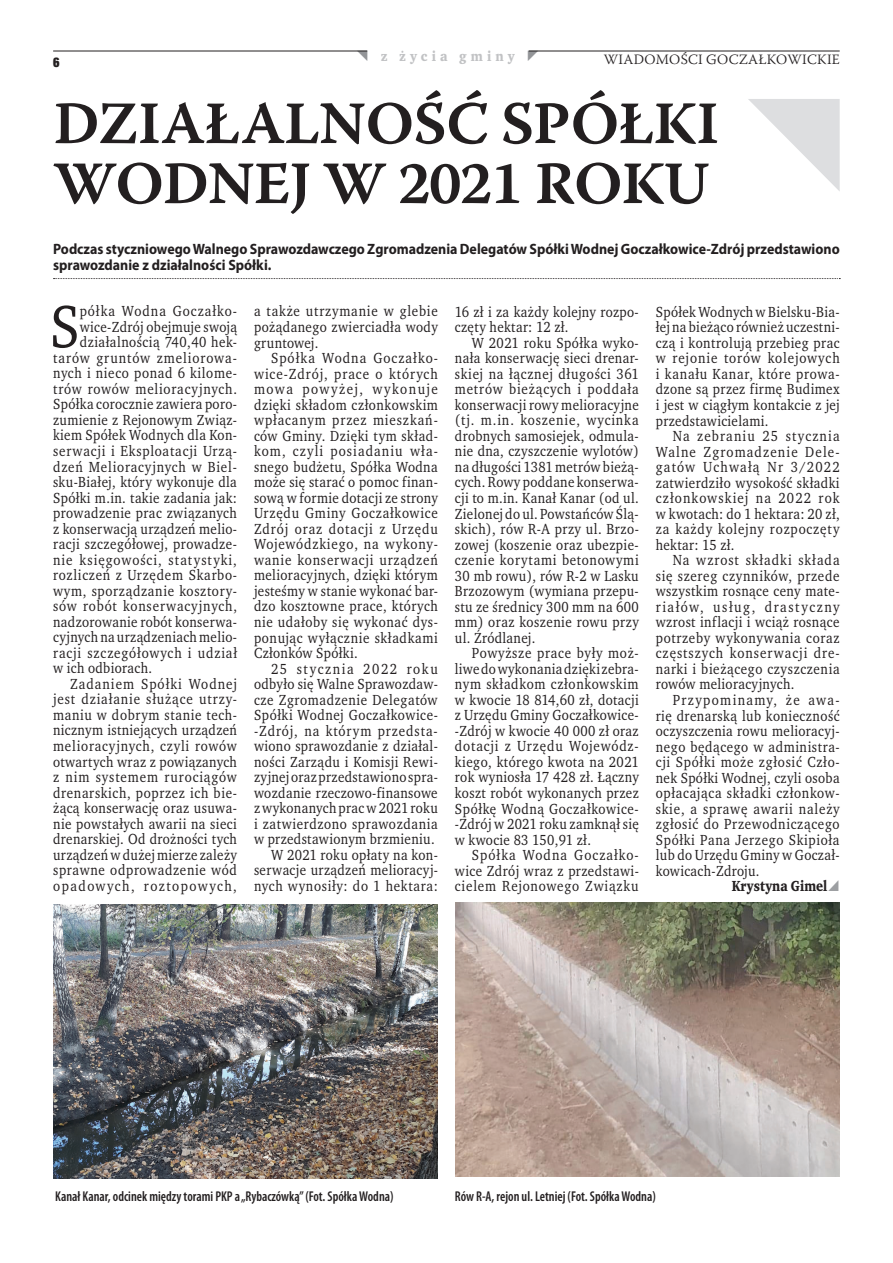
<style>
.page{position:relative;width:893px;height:1263px;background:#fff}
.page>*{position:absolute;margin:0;border:0;box-sizing:border-box;transform-origin:0 0}
.t1{font:61.2px "Wro Text";color:#231f20;scale:.93 1}
.t2{font:60px/60px "Warnock Pro Semibold Capt";letter-spacing:-.02em;color:#231f20}
.t3{font:15px/15.5px "Wro Text";letter-spacing:.03em;color:#231f20;text-align:justify;scale:.93 1}
.t4{font:700 15px/15.5px "Myriad Pro";color:#231f20;scale:.93 1}
.t5{font:15px "Wro Text";letter-spacing:.06em;color:#231f20;scale:.93 1}
.t6{font:15px "Wro Text";letter-spacing:.055em;color:#231f20;scale:.93 1}
.t7{font:15px "Wro Text";letter-spacing:.05em;color:#231f20;scale:.93 1}
.t8{font:15px "Wro Text";letter-spacing:.07em;color:#231f20;scale:.93 1}
.t9{font:15px "Wro Text";letter-spacing:.065em;color:#231f20;scale:.93 1}
.t10{font:15px "Wro Text";letter-spacing:.105em;color:#231f20;scale:.93 1}
.t11{font:700 15px "Wro Text";color:#231f20;scale:.93 1}
.t12{font:600 condensed 14.25px "Myriad Pro";color:#231f20;scale:.94 1}
.t13{font:300 14.25px "Warnock Pro";letter-spacing:.02em;color:#231f20}
.t14{font:700 14.25px "Wro Text";letter-spacing:.29em;color:#c1c2c4}
.t15{font:700 14.25px "Wro Head";color:#231f20}
</style>
<div class="page">
<hr style="left:53px;top:51px;width:314px;height:1px;background:#231f20">
<hr style="left:529px;top:51px;width:311px;height:1px;background:#231f20">
<svg style="left:54px;top:278px;width:786px;height:1px"></svg>
<svg style="left:748px;top:99px;width:92px;height:92px"></svg>
<img style="left:53px;top:904px;width:385px;height:274px">
<img style="left:455px;top:902px;width:385px;height:274px">
<p class="t15" style="left:53px;top:53px;width:8px">6</p>
<p class="t14" style="left:381px;top:47px;width:135px">z życia gminy</p>
<p class="t13" style="left:604px;top:51px;width:237px">WIADOMOŚCI GOCZAŁKOWICKIE</p>
<h2 class="t2" style="left:53px;top:92px;width:667px">DZIAŁALNOŚĆ SPÓŁKI<br>WODNEJ W 2021 ROKU</h2>
<p class="t4" style="left:53px;top:241px;width:847px">Podczas styczniowego Walnego Sprawozdawczego Zgromadzenia Delegatów Spółki Wodnej Goczałkowice-Zdrój przedstawiono sprawozdanie z działalności Spółki.</p>
<h1 class="t1" style="left:50px;top:288px;width:34px">S</h1>
<p class="t8" style="left:80px;top:302px;width:170px">półka Wodna Goczałko-</p>
<p class="t3" style="left:80px;top:319px;width:171px">wice-Zdrój obejmuje swoją</p>
<p class="t3" style="left:80px;top:334px;width:171px">działalnością 740,40 hek-</p>
<p class="t9" style="left:53px;top:348px;width:199px">tarów gruntów zmeliorowa-</p>
<p class="t3" style="left:53px;top:365px;width:199px">nych i nieco ponad 6 kilome-</p>
<p class="t5" style="left:53px;top:379px;width:199px">trów rowów melioracyjnych.</p>
<p class="t3" style="left:53px;top:397px;width:199px">Spółka corocznie zawiera poro-</p>
<p class="t3" style="left:53px;top:412px;width:199px">zumienie z Rejonowym Związ-</p>
<p class="t3" style="left:53px;top:428px;width:199px">kiem Spółek Wodnych dla Kon-</p>
<p class="t6" style="left:53px;top:441px;width:199px">serwacji i Eksploatacji Urzą-</p>
<p class="t6" style="left:53px;top:457px;width:199px">dzeń Melioracyjnych w Biel-</p>
<p class="t3" style="left:53px;top:474px;width:199px">sku-Białej, który wykonuje dla</p>
<p class="t3" style="left:53px;top:490px;width:199px">Spółki m.in. takie zadania jak:</p>
<p class="t3" style="left:53px;top:505px;width:199px">prowadzenie prac związanych</p>
<p class="t3" style="left:53px;top:521px;width:199px">z konserwacją urządzeń melio-</p>
<p class="t3" style="left:53px;top:536px;width:199px">racji szczegółowej, prowadze-</p>
<p class="t8" style="left:53px;top:550px;width:199px">nie księgowości, statystyki,</p>
<p class="t7" style="left:53px;top:566px;width:199px">rozliczeń z Urzędem Skarbo-</p>
<p class="t7" style="left:53px;top:581px;width:199px">wym, sporządzanie kosztory-</p>
<p class="t5" style="left:53px;top:597px;width:199px">sów robót konserwacyjnych,</p>
<p class="t3" style="left:53px;top:614px;width:199px">nadzorowanie robót konserwa-</p>
<p class="t3" style="left:53px;top:629px;width:199px">cyjnych na urządzeniach melio-</p>
<p class="t5" style="left:53px;top:643px;width:199px">racji szczegółowych i udział</p>
<p class="t3" style="left:53px;top:660px;width:108px">w ich odbiorach.</p>
<p class="t8" style="left:70px;top:674px;width:181px">Zadaniem Spółki Wodnej</p>
<p class="t5" style="left:53px;top:690px;width:199px">jest działanie służące utrzy-</p>
<p class="t3" style="left:53px;top:707px;width:199px">maniu w dobrym stanie tech-</p>
<p class="t3" style="left:53px;top:723px;width:199px">nicznym istniejących urządzeń</p>
<p class="t6" style="left:53px;top:736px;width:199px">melioracyjnych, czyli rowów</p>
<p class="t3" style="left:53px;top:754px;width:199px">otwartych wraz z powiązanych</p>
<p class="t9" style="left:53px;top:767px;width:199px">z nim systemem rurociągów</p>
<p class="t3" style="left:53px;top:785px;width:199px">drenarskich, poprzez ich bie-</p>
<p class="t3" style="left:53px;top:800px;width:199px">żącą konserwację oraz usuwa-</p>
<p class="t3" style="left:53px;top:816px;width:199px">nie powstałych awarii na sieci</p>
<p class="t3" style="left:53px;top:831px;width:199px">drenarskiej. Od drożności tych</p>
<p class="t3" style="left:53px;top:847px;width:199px">urządzeń w dużej mierze zależy</p>
<p class="t7" style="left:53px;top:861px;width:199px">sprawne odprowadzenie wód</p>
<p class="t10" style="left:53px;top:876px;width:199px">opadowych, roztopowych,</p>
<p class="t3" style="left:254px;top:304px;width:199px">a także utrzymanie w glebie pożądanego zwierciadła wody gruntowej.</p>
<p class="t3" style="left:254px;top:350px;width:199px;text-indent:17px">Spółka Wodna Goczałko&shy;wice-Zdrój, prace o których mowa powyżej, wykonuje dzięki składom członkowskim wpłacanym przez mieszkań&shy;ców Gminy. Dzięki tym skład&shy;kom, czyli posiadaniu wła&shy;snego budżetu, Spółka Wodna może się starać o pomoc finan&shy;sową w formie dotacji ze strony Urzędu Gminy Goczałkowice Zdrój oraz dotacji z Urzędu Wojewódzkiego, na wykony&shy;wanie konserwacji urządzeń melioracyjnych, dzięki którym jesteśmy w stanie wykonać bar&shy;dzo kosztowne prace, których nie udałoby się wykonać dys&shy;ponując wyłącznie składkami Członków Spółki.</p>
<p class="t3" style="left:254px;top:661px;width:199px;text-align:right">25 stycznia 2022 roku odbyło się Walne Sprawozdaw&shy;cze Zgromadzenie Delegatów<br>Spółki Wodnej Goczałkowice--Zdrój, na którym przedsta&shy;wiono sprawozdanie z działal&shy;ności Zarządu i Komisji Rewi&shy;zyjnej oraz przedstawiono spra&shy;wozdanie rzeczowo-finansowe z wykonanych prac w 2021 roku i zatwierdzono sprawozdania w przedstawionym brzmieniu.<br>W 2021 roku opłaty na kon&shy;serwacje urządzeń melioracyj&shy;nych wynosiły: do 1 hektara:</p>
<p class="t3" style="left:455px;top:304px;width:199px">16 zł i za każdy kolejny rozpo&shy;częty hektar: 12 zł.</p>
<p class="t3" style="left:455px;top:335px;width:199px;text-indent:17px">W 2021 roku Spółka wyko&shy;nała konserwację sieci drenar&shy;skiej na łącznej długości 361 metrów bieżących i poddała konserwacji rowy melioracyjne (tj. m.in. koszenie, wycinka drobnych samosiejek, odmula&shy;nie dna, czyszczenie wylotów) na długości 1381 metrów bieżą&shy;cych. Rowy poddane konserwa&shy;cji to m.in. Kanał Kanar (od ul.<br>Zielonej do ul. Powstańców Ślą&shy;skich), rów R-A przy ul. Brzo&shy;zowej (koszenie oraz ubezpie&shy;czenie korytami betonowymi 30 mb rowu), rów R-2 w Lasku Brzozowym (wymiana przepu&shy;stu ze średnicy 300 mm na 600 mm) oraz koszenie rowu przy ul. Źródlanej.</p>
<p class="t3" style="left:455px;top:645px;width:199px;text-indent:17px">Powyższe prace były moż&shy;liwe do wykonania dzięki zebra&shy;nym składkom członkowskim w kwocie 18 814,60 zł, dotacji z Urzędu Gminy Goczałkowice--Zdrój w kwocie 40 000 zł oraz dotacji z Urzędu Wojewódz&shy;kiego, którego kwota na 2021 rok wyniosła 17 428 zł. Łączny koszt robót wykonanych przez Spółkę Wodną Goczałkowice--Zdrój w 2021 roku zamknął się w kwocie 83 150,91 zł.</p>
<p class="t3" style="left:455px;top:847px;width:199px;text-indent:17px">Spółka Wodna Goczałko&shy;wice Zdrój wraz z przedstawi&shy;cielem Rejonowego Związku</p>
<p class="t3" style="left:656px;top:304px;width:199px">Spółek Wodnych w Bielsku-Bia&shy;łej na bieżąco również uczestni&shy;czą i kontrolują przebieg prac w rejonie torów kolejowych i kanału Kanar, które prowa&shy;dzone są przez firmę Budimex i jest w ciągłym kontakcie z jej przedstawicielami.</p>
<p class="t3" style="left:656px;top:428px;width:199px;text-indent:17px">Na zebraniu 25 stycznia Walne Zgromadzenie Dele&shy;gatów Uchwałą Nr 3/2022 zatwierdziło wysokość składki członkowskiej na 2022 rok w kwotach: do 1 hektara: 20 zł, za każdy kolejny rozpoczęty hektar: 15 zł.</p>
<p class="t3" style="left:656px;top:552px;width:199px;text-indent:17px">Na wzrost składki składa się szereg czynników, przede wszystkim rosnące ceny mate&shy;riałów, usług, drastyczny wzrost inflacji i wciąż rosnące potrzeby wykonywania coraz częstszych konserwacji dre&shy;narki i bieżącego czyszczenia rowów melioracyjnych.</p>
<p class="t3" style="left:656px;top:692px;width:199px;text-indent:17px">Przypominamy, że awa&shy;rię drenarską lub konieczność oczyszczenia rowu melioracyj&shy;nego będącego w administra&shy;cji Spółki może zgłosić Czło&shy;nek Spółki Wodnej, czyli osoba opłacająca składki członkow&shy;skie, a sprawę awarii należy zgłosić do Przewodniczącego Spółki Pana Jerzego Skipioła lub do Urzędu Gminy w Goczał&shy;kowicach-Zdroju.</p>
<p class="t11" style="left:732px;top:877px;width:104px">Krystyna Gimel</p>
<p class="t12" style="left:55px;top:1187px;width:361px">Kanał Kanar, odcinek między torami PKP a „Rybaczówką” (Fot. Spółka Wodna)</p>
<p class="t12" style="left:455px;top:1187px;width:215px">Rów R-A, rejon ul. Letniej (Fot. Spółka Wodna)</p>
</div>
